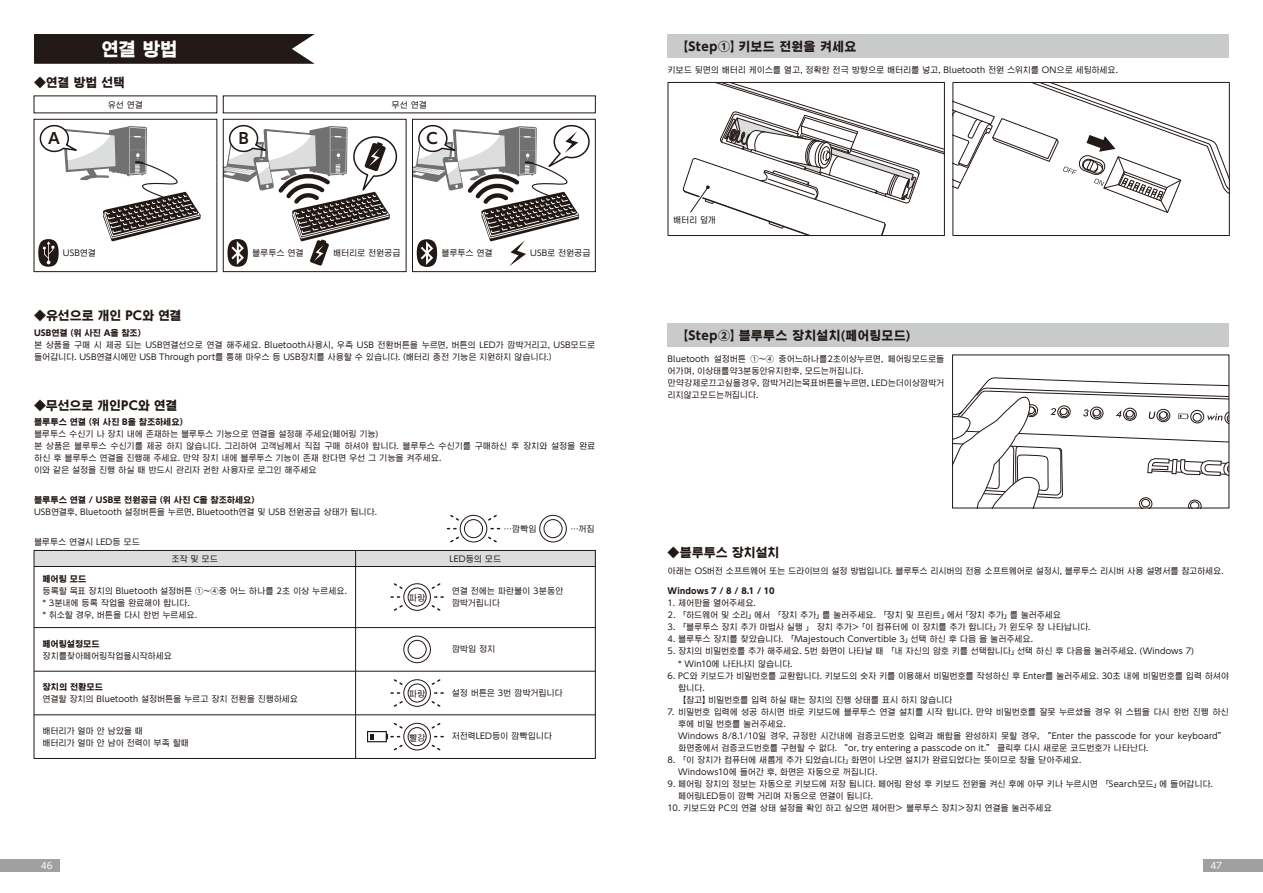
<style>
.page{position:relative;width:1263px;height:893px;background:#fff}
.page>*{position:absolute;margin:0;border:0;box-sizing:border-box;transform-origin:0 0}
.t1{font:700 18px "UD Shin Go Hang Koc";color:#fff}
.t2{font:15px "UD Shin Go Hang Koc De B";color:#221815}
.t3{font:700 12px "UD Shin Go Hang Koc";letter-spacing:.005em;color:#221815}
.t4{font:700 12px "UD Shin Go Hang Koc";letter-spacing:.025em;color:#221815}
.t5{font:9px "UD Shin Go Pr 6 N";color:#fff}
.t6{font:9px "UD Shin Go Std TC";color:#fff}
.t7{font:8.25px/12px "UD Shin Go Hang Koc";letter-spacing:-.025em;color:#221815}
.t8{font:8.25px "UD Shin Go Hang Koc";letter-spacing:.01em;color:#221815}
.t9{font:700 8.25px "UD Shin Go Hang Koc";color:#221815}
.t10{font:700 8.25px "UD Shin Go Hang Koc";letter-spacing:.02em;color:#221815}
.t11{font:8.25px "UD Shin Go Hang Koc";color:#221815}
.t12{font:8.25px "UD Shin Go Hang Koc";letter-spacing:.005em;color:#221815}
.t13{font:8.25px "UD Shin Go Hang Koc";letter-spacing:-.005em;color:#221815}
</style>
<div class="page">
<svg style="left:34px;top:34px;width:281px;height:30px;background:#2c2320"></svg>
<div style="left:412px;top:119px;width:184px;height:153px;border:1px solid #221815"></div>
<div style="left:223px;top:119px;width:183px;height:153px;border:1px solid #221815"></div>
<div style="left:34px;top:119px;width:183px;height:153px;border:1px solid #221815"></div>
<div style="left:38px;top:239px;width:21px;height:28px;background:#221815;border-radius:50%"></div>
<svg style="left:39px;top:124px;width:162px;height:140px"></svg>
<svg style="left:223px;top:124px;width:175px;height:143px"></svg>
<svg style="left:412px;top:124px;width:178px;height:143px"></svg>
<div style="left:34px;top:550px;width:561px;height:16px;background:#dcdddd"></div>
<div style="left:464px;top:519px;width:19px;height:19px;border:1px solid #221815;border-radius:50%"></div>
<div style="left:460px;top:515px;width:27px;height:27px;border:1px solid #221815;border-radius:50%"></div>
<svg style="left:450px;top:536px;width:9px;height:7px"></svg>
<svg style="left:450px;top:515px;width:9px;height:6px"></svg>
<svg style="left:488px;top:515px;width:9px;height:6px"></svg>
<svg style="left:488px;top:536px;width:9px;height:7px"></svg>
<div style="left:544px;top:519px;width:18px;height:19px;border:1px solid #221815;border-radius:50%"></div>
<div style="left:539px;top:515px;width:28px;height:27px;border:1px solid #221815;border-radius:50%"></div>
<hr style="left:34px;top:566px;width:561px;height:1px;background:#221815">
<div style="left:34px;top:550px;width:562px;height:209px;border:1px solid #221815"></div>
<hr style="left:34px;top:714px;width:561px;height:1px;background:#221815">
<hr style="left:34px;top:671px;width:561px;height:1px;background:#221815">
<hr style="left:34px;top:627px;width:561px;height:1px;background:#221815">
<hr style="left:355px;top:550px;width:1px;height:208px;background:#221815">
<div style="left:408px;top:640px;width:19px;height:19px;border:1px solid #221815;border-radius:50%"></div>
<div style="left:403px;top:636px;width:28px;height:27px;border:1px solid #221815;border-radius:50%"></div>
<div style="left:408px;top:684px;width:18px;height:18px;border:1px solid #221815;border-radius:50%"></div>
<div style="left:403px;top:679px;width:28px;height:28px;border:1px solid #221815;border-radius:50%"></div>
<svg style="left:391px;top:692px;width:9px;height:2px"></svg>
<svg style="left:393px;top:701px;width:10px;height:6px"></svg>
<svg style="left:394px;top:679px;width:9px;height:6px"></svg>
<svg style="left:435px;top:692px;width:8px;height:2px"></svg>
<svg style="left:431px;top:679px;width:10px;height:6px"></svg>
<svg style="left:431px;top:701px;width:10px;height:6px"></svg>
<div style="left:408px;top:588px;width:18px;height:18px;border:1px solid #221815;border-radius:50%"></div>
<div style="left:403px;top:583px;width:28px;height:28px;border:1px solid #221815;border-radius:50%"></div>
<svg style="left:391px;top:596px;width:9px;height:2px"></svg>
<svg style="left:393px;top:605px;width:10px;height:6px"></svg>
<svg style="left:394px;top:583px;width:9px;height:6px"></svg>
<svg style="left:435px;top:596px;width:8px;height:2px"></svg>
<svg style="left:431px;top:583px;width:10px;height:6px"></svg>
<svg style="left:431px;top:605px;width:10px;height:6px"></svg>
<div style="left:408px;top:727px;width:18px;height:19px;border:1px solid #221815;border-radius:50%"></div>
<div style="left:403px;top:723px;width:28px;height:27px;border:1px solid #221815;border-radius:50%"></div>
<svg style="left:431px;top:723px;width:10px;height:6px"></svg>
<svg style="left:431px;top:744px;width:10px;height:7px"></svg>
<svg style="left:367px;top:723px;width:37px;height:28px"></svg>
<div style="left:668px;top:34px;width:561px;height:24px;background:#c9caca"></div>
<div style="left:668px;top:323px;width:561px;height:23px;background:#c9caca"></div>
<svg style="left:954px;top:84px;width:274px;height:129px"></svg>
<div style="left:952px;top:82px;width:278px;height:154px;border:1px solid #221815"></div>
<svg style="left:682px;top:82px;width:262px;height:154px"></svg>
<svg style="left:954px;top:378px;width:273px;height:128px"></svg>
<div style="left:1203px;top:859px;width:60px;height:13px;background:#9fa0a0"></div>
<div style="left:0;top:859px;width:59px;height:13px;background:#9fa0a0"></div>
<h1 class="t1" style="left:101px;top:36px;width:78px">연결 방법</h1>
<h3 class="t3" style="left:34px;top:74px;width:93px">◆연결 방법 선택</h3>
<p class="t7" style="left:108px;top:98px;width:37px">유선 연결</p>
<p class="t7" style="left:392px;top:98px;width:37px">무선 연결</p>
<h2 class="t2" style="left:48px;top:127px;width:13px">A</h2>
<h2 class="t2" style="left:239px;top:127px;width:11px">B</h2>
<h2 class="t2" style="left:426px;top:127px;width:13px">C</h2>
<p class="t7" style="left:63px;top:247px;width:35px">USB연결</p>
<p class="t7" style="left:252px;top:247px;width:53px">블루투스 연결</p>
<p class="t7" style="left:333px;top:247px;width:69px">배터리로 전원공급</p>
<p class="t7" style="left:441px;top:247px;width:53px">블루투스 연결</p>
<p class="t13" style="left:530px;top:247px;width:62px">USB로 전원공급</p>
<h3 class="t3" style="left:34px;top:307px;width:149px">◆유선으로 개인 PC와 연결</h3>
<p class="t9" style="left:34px;top:327px;width:114px">USB연결（위 사진 A을 참조）</p>
<p class="t7" style="left:34px;top:339px;width:563px">본 상품을 구매 시 제공 되는 USB연결선으로 연결 해주세요. Bluetooth사용시, 우측 USB 전환버튼을 누르면, 버튼의 LED가 깜박거리고, USB모드로 들어갑니다. USB연결시에만 USB Through port를 통해 마우스 등 USB장치를 사용할 수 있습니다.（배터리 충전 기능은 지원하지 않습니다.）</p>
<h3 class="t3" style="left:34px;top:396px;width:145px">◆무선으로 개인PC와 연결</h3>
<p class="t9" style="left:34px;top:416px;width:155px">블루투스 연결（위 사진 B을 참조하세요）</p>
<p class="t7" style="left:34px;top:428px;width:563px">블루투스 수신기 나 장치 내에 존재하는 블루투스 기능으로 연결을 설정해 주세요(페어링 기능)<br>본 상품은 블루투스 수신기를 제공 하지 않습니다. 그리하여 고객님께서 직접 구매 하셔야 합니다. 블루투스 수신기를 구매하신 후 장치와 설정을 완료 하신 후 블루투스 연결을 진행해 주세요. 만약 장치 내에 블루투스 기능이 존재 한다면 우선 그 기능을 켜주세요.<br>이와 같은 설정을 진행 하실 때 반드시 관리자 권한 사용자로 로그인 해주세요</p>
<p class="t9" style="left:34px;top:494px;width:227px">블루투스 연결 / USB로 전원공급（위 사진 C을 참조하세요）</p>
<p class="t8" style="left:34px;top:506px;width:344px">USB연결후, Bluetooth 설정버튼을 누르면, Bluetooth연결 및 USB 전원공급 상태가 됩니다.</p>
<p class="t11" style="left:34px;top:536px;width:108px">블루투스 연결시 LED등 모드</p>
<p class="t9" style="left:43px;top:573px;width:45px">페어링 모드</p>
<p class="t7" style="left:43px;top:585px;width:306px">등록할 목표 장치의 Bluetooth 설정버튼 ①~④중 어느 하나를 2초 이상 누르세요. * 3분내에 등록 작업을 완료해야 합니다.<br>* 취소할 경우, 버튼을 다시 한번 누르세요.</p>
<p class="t9" style="left:43px;top:638px;width:59px">페어링설정모드</p>
<p class="t7" style="left:43px;top:649px;width:131px">장치를찾아페어링작업을시작하세요</p>
<p class="t9" style="left:43px;top:681px;width:62px">장치의 전환모드</p>
<p class="t7" style="left:43px;top:693px;width:257px">연결할 장치의 Bluetooth 설정버튼을 누르고 장치 전환을 진행하세요</p>
<p class="t7" style="left:43px;top:725px;width:148px">배터리가 얼마 안 남았을 때<br>배터리가 얼마 안 남아 전력이 부족 할때</p>
<p class="t12" style="left:452px;top:730px;width:102px">저전력LED등이 깜빡입니다</p>
<p class="t7" style="left:504px;top:522px;width:34px">…깜빡임</p>
<p class="t7" style="left:571px;top:522px;width:26px">…꺼짐</p>
<p class="t7" style="left:172px;top:552px;width:48px">조작 및 모드</p>
<p class="t7" style="left:450px;top:552px;width:53px">LED등의 모드</p>
<p class="t7" style="left:452px;top:584px;width:113px">연결 전에는 파란불이 3분동안 깜박거립니다</p>
<p class="t7" style="left:409px;top:592px;width:18px">파랑</p>
<p class="t7" style="left:452px;top:643px;width:45px">깜박임 정지</p>
<p class="t7" style="left:452px;top:686px;width:113px">설정 버튼은 3번 깜박거립니다</p>
<p class="t7" style="left:409px;top:688px;width:18px">파랑</p>
<p class="t7" style="left:409px;top:731px;width:18px">빨강</p>
<h3 class="t3" style="left:676px;top:38px;width:181px">【Step①】키보드 전원을 켜세요</h3>
<p class="t7" style="left:668px;top:64px;width:452px">키보드 뒷면의 배터리 케이스를 열고, 정확한 전극 방향으로 배터리를 넣고, Bluetooth 전원 스위치를 ON으로 세팅하세요.</p>
<p class="t7" style="left:673px;top:214px;width:45px">배터리 덮개</p>
<h3 class="t4" style="left:676px;top:327px;width:236px">【Step②】블루투스 장치설치(페어링모드)</h3>
<p class="t7" style="left:668px;top:353px;width:278px">Bluetooth 설정버튼 ①~④ 중어느하나를2초이상누르면, 페어링모드로들 어가며, 이상태를약3분동안유지한후, 모드는꺼집니다. 만약강제로끄고싶을경우, 깜박거리는목표버튼을누르면, LED는더이상깜박거 리지않고모드는꺼집니다.</p>
<h3 class="t3" style="left:668px;top:544px;width:113px">◆블루투스 장치설치</h3>
<p class="t7" style="left:668px;top:564px;width:557px">아래는 OS버전 소프트웨어 또는 드라이브의 설정 방법입니다. 블루투스 리시버의 전용 소프트웨어로 설정시, 블루투스 리시버 사용 설명서를 참고하세요.</p>
<p class="t10" style="left:668px;top:585px;width:108px">Windows 7 / 8 / 8.1 / 10</p>
<p class="t7" style="left:668px;top:597px;width:90px">1. 제어판을 열어주세요.</p>
<p class="t7" style="left:668px;top:609px;width:395px">2. 「하드웨어 및 소리」에서 「장치 추가」를 눌러주세요. 「장치 및 프린트」에서「장치 추가」를 눌러주세요</p>
<p class="t7" style="left:668px;top:621px;width:424px">3. 「블루투스 장치 추가 마법사 실행 」 장치 추가＞「이 컴퓨터에 이 장치를 추가 합니다」가 윈도우 창 나타납니다.</p>
<p class="t8" style="left:668px;top:634px;width:367px">4. 블루투스 장치를 찾았습니다. 「Majestouch Convertible 3」선택 하신 후 다음 을 눌러주세요.</p>
<p class="t7" style="left:678px;top:645px;width:518px;text-indent:-10px">5. 장치의 비밀번호를 추가 해주세요. 5번 화면이 나타날 때 「내 자신의 암호 키를 선택합니다」선택 하신 후 다음을 눌러주세요. (Windows 7) * Win10에 나타나지 않습니다.</p>
<p class="t7" style="left:678px;top:669px;width:552px;text-indent:-10px">6. PC와 키보드가 비밀번호를 교환합니다. 키보드의 숫자 키를 이용해서 비밀번호를 작성하신 후 Enter를 눌러주세요. 30초 내에 비밀번호를 입력 하셔야 합니다.<br>【참고】비밀번호를 입력 하실 때는 장치의 진행 상태를 표시 하지 않습니다</p>
<p class="t7" style="left:678px;top:705px;width:552px;text-indent:-11px">7. 비밀번호 입력에 성공 하시면 바로 키보드에 블루투스 연결 설치를 시작 합니다. 만약 비밀번호를 잘못 누르셨을 경우 위 스텝을 다시 한번 진행 하신 후에 비밀 번호를 눌러주세요.<br>Windows 8/8.1/10일 경우, 규정한 시간내에 검증코드번호 입력과 배합을 완성하지 못할 경우, “Enter the passcode for your keyboard” 화면중에서 검증코드번호를 구현할 수 없다. “or, try entering a passcode on it.” 클릭후 다시 새로운 코드번호가 나타난다.</p>
<p class="t7" style="left:678px;top:753px;width:405px;text-indent:-11px">8. 「이 장치가 컴퓨터에 새롭게 추가 되었습니다」화면이 나오면 설치가 완료되었다는 뜻이므로 창을 닫아주세요.<br>Windows10에 들어간 후, 화면은 자동으로 꺼집니다.</p>
<p class="t7" style="left:678px;top:777px;width:536px;text-indent:-11px">9. 페어링 장치의 정보는 자동으로 키보드에 저장 됩니다. 페어링 완성 후 키보드 전원을 켜신 후에 아무 키나 누르시면 「Search모드」에 들어갑니다. 페어링LED등이 깜빡 거리며 자동으로 연결이 됩니다.</p>
<p class="t7" style="left:668px;top:801px;width:386px">10. 키보드와 PC의 연결 상태 설정을 확인 하고 싶으면 제어판＞ 블루투스 장치＞장치 연결을 눌러주세요</p>
<p class="t5" style="left:41px;top:858px;width:14px">46</p>
<p class="t6" style="left:1210px;top:860px;width:13px">47</p>
</div>
